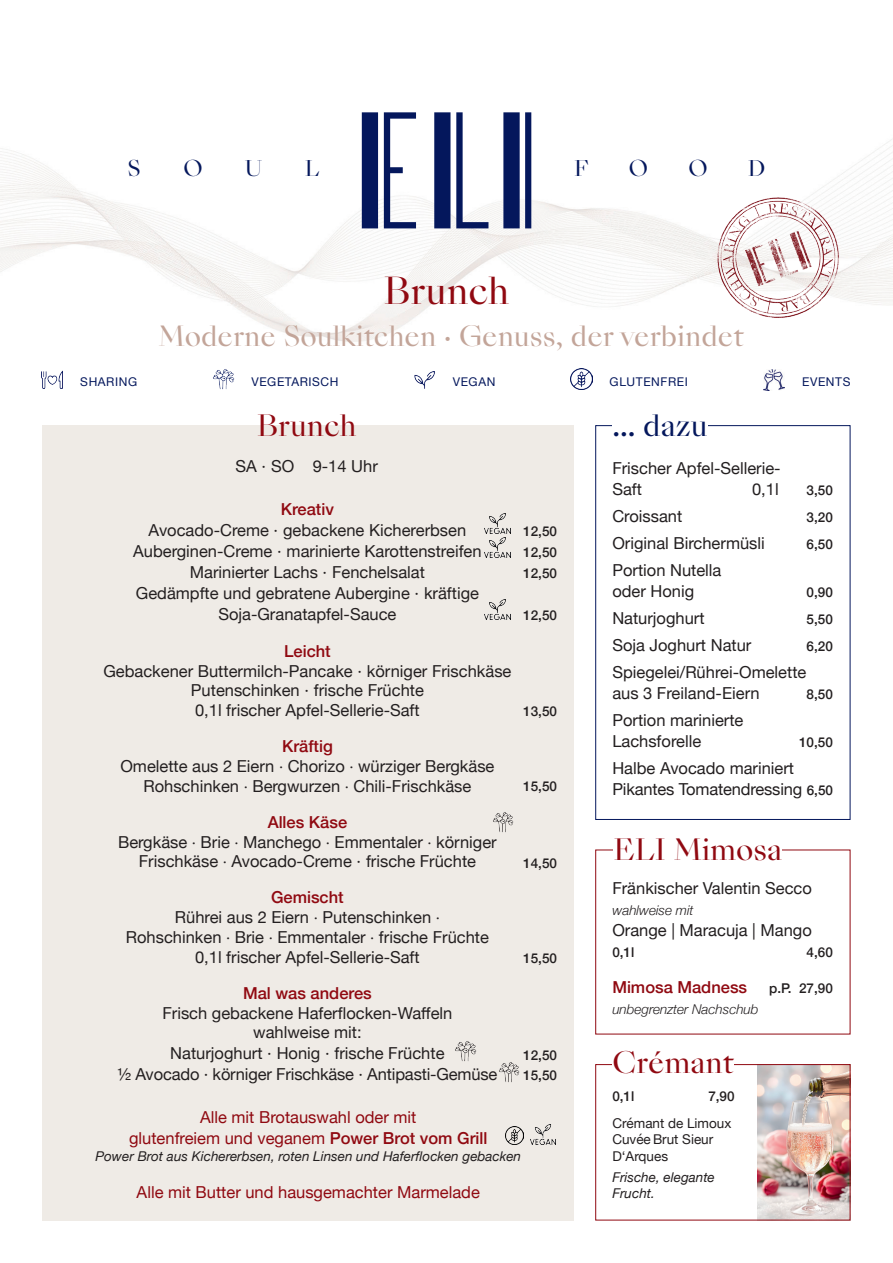
<style>
.page{position:relative;width:893px;height:1263px;background:#fff}
.page>*{position:absolute;margin:0;border:0;box-sizing:border-box;transform-origin:0 0}
.t1{font:36px "Sang Bleu Empire";color:#900911}
.t2{font:28.5px "Sang Bleu Empire";color:#900911}
.t3{font:28.5px "Sang Bleu Empire";color:#04175c}
.t4{font:27px "Sang Bleu Empire";color:#c3a599}
.t5{font:21px "Sang Bleu Empire";color:#04175c}
.t6{font:16.5px/21px "Helvetica Neue";color:#231f20}
.t7{font:16.5px "Helvetica Neue";color:#900911}
.t8{font:500 16.5px "Helvetica Neue";color:#900911}
.t9{font:500 13.5px "Helvetica Neue";color:#231f20}
.t10{font:italic 13.5px/16.5px "Helvetica Neue";color:#231f20}
.t11{font:13.5px/16.5px "Helvetica Neue";color:#231f20}
.t12{font:italic 300 13.5px "Helvetica Neue";color:#231f20}
.t13{font:12px "Helvetica Neue";letter-spacing:.05em;color:#04175c}
.s1{font-size:15px}
.s2{font-weight:500}
.s3{font-weight:500;font-size:13.5px}
</style>
<div class="page">
<img style="left:0;top:112px;width:893px;height:334px">
<img style="left:757px;top:1066px;width:91px;height:152px">
<div style="left:595px;top:425px;width:255px;height:395px;border:1px solid #04175c"></div>
<div style="left:43px;top:425px;width:531px;height:795px;background:#efebe6"></div>
<div style="left:595px;top:1064px;width:255px;height:156px;border:1px solid #900911"></div>
<img style="left:493px;top:812px;width:20px;height:20px">
<img style="left:530px;top:1124px;width:25px;height:20px">
<img style="left:506px;top:1126px;width:17px;height:18px">
<img style="left:485px;top:600px;width:25px;height:19px">
<img style="left:485px;top:514px;width:25px;height:20px">
<img style="left:455px;top:1041px;width:21px;height:20px">
<img style="left:499px;top:1062px;width:20px;height:20px">
<img style="left:485px;top:537px;width:25px;height:20px">
<div style="left:612px;top:414px;width:96px;height:22px;background:#fff"></div>
<div style="left:612px;top:1051px;width:122px;height:22px;background:#fff"></div>
<img style="left:213px;top:369px;width:21px;height:21px">
<img style="left:414px;top:372px;width:21px;height:17px">
<img style="left:571px;top:369px;width:21px;height:21px">
<img style="left:764px;top:369px;width:20px;height:22px">
<img style="left:42px;top:370px;width:21px;height:18px">
<svg style="left:362px;top:112px;width:54px;height:116px"></svg>
<svg style="left:434px;top:112px;width:54px;height:116px"></svg>
<svg style="left:503px;top:112px;width:28px;height:116px"></svg>
<img style="left:708px;top:188px;width:140px;height:136px">
<p class="t5" style="left:128px;top:154px;width:15px">S</p>
<p class="t5" style="left:183px;top:154px;width:21px">O</p>
<p class="t5" style="left:245px;top:154px;width:19px">U</p>
<p class="t5" style="left:305px;top:154px;width:16px">L</p>
<p class="t5" style="left:574px;top:154px;width:16px">F</p>
<p class="t5" style="left:629px;top:154px;width:21px">O</p>
<p class="t5" style="left:688px;top:154px;width:21px">O</p>
<p class="t5" style="left:748px;top:154px;width:19px">D</p>
<p class="t1" style="left:384px;top:266px;width:127px">Brunch</p>
<p class="t4" style="left:158px;top:317px;width:587px">Moderne Soulkitchen · Genuss, der verbindet</p>
<p class="t13" style="left:80px;top:373px;width:58px">SHARING</p>
<p class="t13" style="left:251px;top:373px;width:89px">VEGETARISCH</p>
<p class="t13" style="left:453px;top:373px;width:44px">VEGAN</p>
<p class="t13" style="left:610px;top:373px;width:80px">GLUTENFREI</p>
<p class="t13" style="left:802px;top:373px;width:50px">EVENTS</p>
<p class="t2" style="left:257px;top:406px;width:101px">Brunch</p>
<p class="t6" style="left:236px;top:457px;width:144px">SA · SO 9-14 Uhr</p>
<p class="t8" style="left:281px;top:496px;width:55px">Kreativ</p>
<p class="t6" style="left:149px;top:521px;width:319px">Avocado-Creme · gebackene Kichererbsen</p>
<p class="t6" style="left:133px;top:542px;width:350px">Auberginen-Creme · marinierte Karottenstreifen</p>
<p class="t6" style="left:190px;top:563px;width:237px">Marinierter Lachs · Fenchelsalat</p>
<p class="t6" style="left:136px;top:584px;width:345px">Gedämpfte und gebratene Aubergine · kräftige</p>
<p class="t6" style="left:218px;top:605px;width:180px">Soja-Granatapfel-Sauce</p>
<p class="t8" style="left:284px;top:638px;width:48px">Leicht</p>
<p class="t6" style="left:103px;top:661px;width:410px">Gebackener Buttermilch-Pancake · körniger Frischkäse</p>
<p class="t6" style="left:191px;top:681px;width:234px">Putenschinken · frische Früchte</p>
<p class="t6" style="left:195px;top:701px;width:226px">0,1l frischer Apfel-Sellerie-Saft</p>
<p class="t8" style="left:282px;top:733px;width:52px">Kräftig</p>
<p class="t6" style="left:120px;top:756px;width:376px">Omelette aus 2 Eiern <span class="s1">·</span> Chorizo <span class="s1">·</span> würziger Bergkäse</p>
<p class="t6" style="left:143px;top:776px;width:329px">Rohschinken <span class="s1">·</span> Bergwurzen <span class="s1">·</span> Chili-Frischkäse</p>
<p class="t8" style="left:268px;top:809px;width:81px">Alles Käse</p>
<p class="t6" style="left:118px;top:832px;width:380px">Bergkäse <span class="s1">·</span> Brie <span class="s1">·</span> Manchego <span class="s1">·</span> Emmentaler <span class="s1">·</span> körniger</p>
<p class="t6" style="left:139px;top:852px;width:339px">Frischkäse <span class="s1">·</span> Avocado-Creme · frische Früchte</p>
<p class="t8" style="left:271px;top:884px;width:74px">Gemischt</p>
<p class="t6" style="left:175px;top:908px;width:266px">Rührei aus 2 Eiern <span class="s1">·</span> Putenschinken <span class="s1">·</span></p>
<p class="t6" style="left:126px;top:927px;width:365px">Rohschinken <span class="s1">·</span> Brie <span class="s1">·</span> Emmentaler <span class="s1">·</span> frische Früchte</p>
<p class="t6" style="left:195px;top:947px;width:226px">0,1l frischer Apfel-Sellerie-Saft</p>
<p class="t8" style="left:243px;top:980px;width:130px">Mal was anderes</p>
<p class="t6" style="left:162px;top:1003px;width:292px">Frisch gebackene Haferflocken-Waffeln</p>
<p class="t6" style="left:253px;top:1023px;width:110px">wahlweise mit:</p>
<p class="t6" style="left:170px;top:1044px;width:276px">Naturjoghurt · Honig · frische Früchte</p>
<p class="t6" style="left:117px;top:1065px;width:382px">½ Avocado · körniger Frischkäse · Antipasti-Gemüse</p>
<p class="t9" style="left:523px;top:520px;width:35px">12,50</p>
<p class="t9" style="left:523px;top:541px;width:35px">12,50</p>
<p class="t9" style="left:523px;top:562px;width:35px">12,50</p>
<p class="t9" style="left:523px;top:604px;width:35px">12,50</p>
<p class="t9" style="left:523px;top:701px;width:35px">13,50</p>
<p class="t9" style="left:523px;top:775px;width:35px">15,50</p>
<p class="t9" style="left:523px;top:852px;width:35px">14,50</p>
<p class="t9" style="left:523px;top:947px;width:35px">15,50</p>
<p class="t9" style="left:523px;top:1044px;width:35px">12,50</p>
<p class="t9" style="left:523px;top:1065px;width:35px">15,50</p>
<p class="t7" style="left:200px;top:1105px;width:218px">Alle mit Brotauswahl oder mit</p>
<p class="t7" style="left:129px;top:1126px;width:360px">glutenfreiem und veganem <span class="s2">Power Brot vom Grill</span></p>
<p class="t10" style="left:95px;top:1148px;width:427px">Power Brot aus Kichererbsen, roten Linsen und Haferflocken gebacken</p>
<p class="t7" style="left:137px;top:1180px;width:345px">Alle mit Butter und hausgemachter Marmelade</p>
<p class="t3" style="left:612px;top:406px;width:97px">... dazu</p>
<p class="t6" style="left:612px;top:458px;width:170px">Frischer Apfel-Sellerie-<br>Saft</p>
<p class="t6" style="left:752px;top:479px;width:28px">0,1l</p>
<p class="t9" style="left:807px;top:479px;width:28px">3,50</p>
<p class="t6" style="left:612px;top:506px;width:71px">Croissant</p>
<p class="t9" style="left:807px;top:506px;width:28px">3,20</p>
<p class="t6" style="left:612px;top:533px;width:154px">Original Birchermüsli</p>
<p class="t9" style="left:807px;top:533px;width:28px">6,50</p>
<p class="t6" style="left:612px;top:560px;width:111px">Portion Nutella</p>
<p class="t6" style="left:612px;top:581px;width:83px">oder Honig</p>
<p class="t9" style="left:807px;top:581px;width:28px">0,90</p>
<p class="t6" style="left:612px;top:608px;width:94px">Naturjoghurt</p>
<p class="t9" style="left:807px;top:608px;width:28px">5,50</p>
<p class="t6" style="left:612px;top:635px;width:141px">Soja Joghurt Natur</p>
<p class="t9" style="left:807px;top:635px;width:28px">6,20</p>
<p class="t6" style="left:612px;top:662px;width:196px">Spiegelei/Rührei-Omelette</p>
<p class="t6" style="left:612px;top:683px;width:149px">aus 3 Freiland-Eiern</p>
<p class="t9" style="left:807px;top:683px;width:28px">8,50</p>
<p class="t6" style="left:612px;top:710px;width:133px">Portion marinierte</p>
<p class="t6" style="left:612px;top:731px;width:90px">Lachsforelle</p>
<p class="t9" style="left:799px;top:731px;width:35px">10,50</p>
<p class="t6" style="left:612px;top:758px;width:222px">Halbe Avocado mariniert<br>Pikantes Tomatendressing <span class="s3">6,50</span></p>
<p class="t2" style="left:614px;top:830px;width:170px">ELI Mimosa</p>
<p class="t6" style="left:612px;top:879px;width:201px">Fränkischer Valentin Secco</p>
<p class="t12" style="left:612px;top:900px;width:83px">wahlweise mit</p>
<p class="t6" style="left:612px;top:921px;width:201px">Orange | Maracuja | Mango</p>
<p class="t9" style="left:612px;top:942px;width:24px">0,1l</p>
<p class="t9" style="left:807px;top:942px;width:28px">4,60</p>
<p class="t8" style="left:612px;top:974px;width:136px">Mimosa Madness</p>
<p class="t9" style="left:769px;top:978px;width:65px">p.P. 27,90</p>
<p class="t12" style="left:612px;top:999px;width:148px">unbegrenzter Nachschub</p>
<p class="t2" style="left:612px;top:1042px;width:123px">Crémant</p>
<p class="t9" style="left:612px;top:1086px;width:24px">0,1l</p>
<p class="t9" style="left:708px;top:1086px;width:28px">7,90</p>
<p class="t11" style="left:612px;top:1115px;width:121px">Crémant de Limoux<br>Cuvée Brut Sieur<br>D‘Arques</p>
<p class="t10" style="left:612px;top:1169px;width:104px">Frische, elegante<br>Frucht.</p>
</div>
